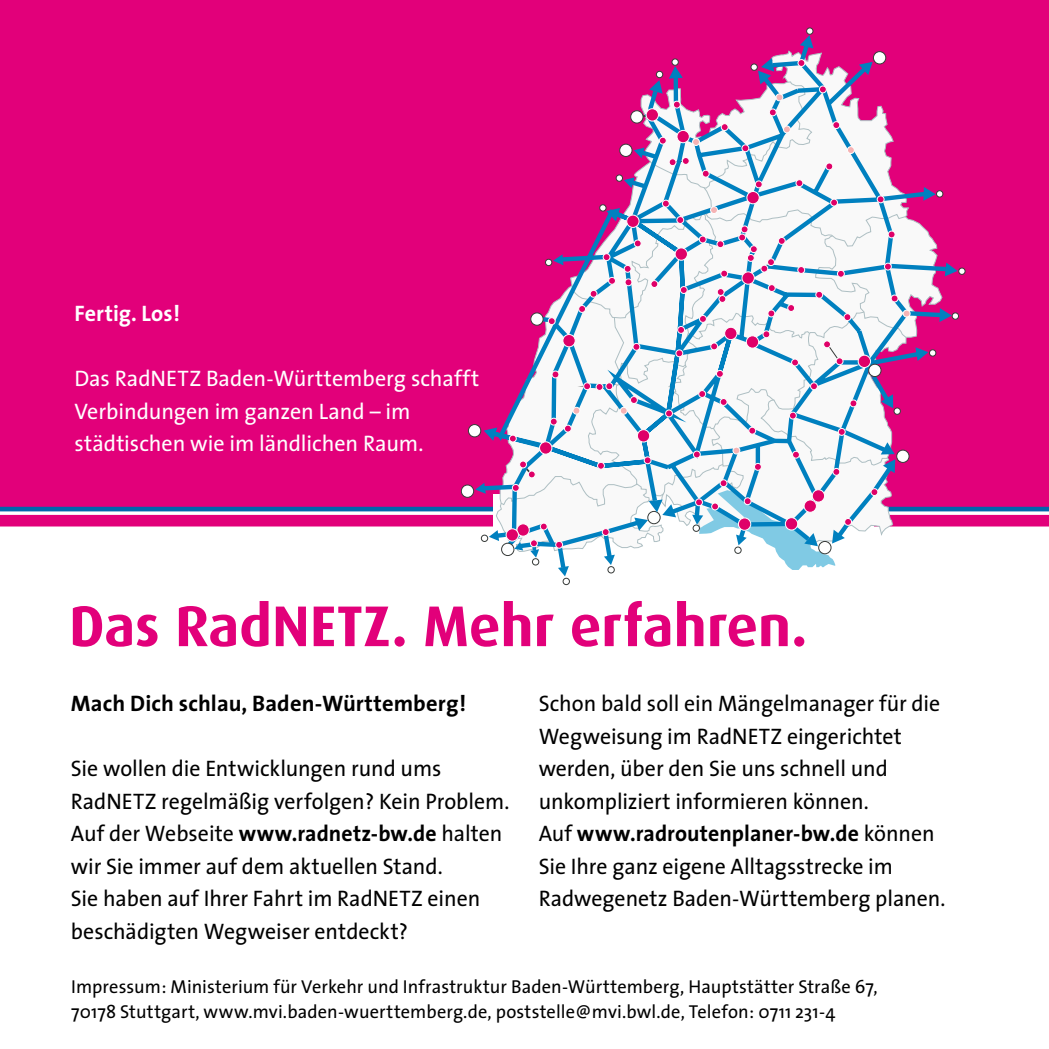
<style>
.page{position:relative;width:1049px;height:1049px;background:#fff}
.page>*{position:absolute;margin:0;border:0;box-sizing:border-box;transform-origin:0 0}
.t1{font:700 57.5px "Dax";color:#e2007a}
.t2{font:22.5px/32.5px "The Sans";color:#000}
.t3{font:22.5px/32.5px "The Sans";color:#fff}
.t4{font:700 22.5px "The Sans";letter-spacing:.005em;color:#000}
.t5{font:700 22.5px "The Sans";letter-spacing:.005em;color:#fff}
.t6{font:18.75px/25px "The Sans";letter-spacing:.005em;color:#000}
.s1{font-weight:700}
</style>
<div class="page">
<div style="left:0;top:0;width:1049px;height:508px;background:#e2007a"></div>
<hr style="left:1048px;top:0;width:1px;height:508px;background:#fff">
<hr style="left:0;top:507px;width:1049px;height:4px;background:#0066ac">
<div style="left:0;top:515px;width:1049px;height:11px;background:#e2007a"></div>
<div style="left:461px;top:485px;width:13px;height:12px;background:#fff;border-radius:50%"></div>
<div style="left:461px;top:485px;width:13px;height:12px;border:1px solid #373b39;border-radius:50%"></div>
<div style="left:468px;top:424px;width:13px;height:13px;background:#fff;border-radius:50%"></div>
<div style="left:468px;top:424px;width:13px;height:13px;border:1px solid #373b39;border-radius:50%"></div>
<div style="left:806px;top:28px;width:7px;height:6px;background:#fff;border-radius:50%"></div>
<div style="left:806px;top:28px;width:7px;height:7px;border:1px solid #373b39;border-radius:50%"></div>
<div style="left:563px;top:578px;width:7px;height:7px;border:1px solid #373b39;border-radius:50%"></div>
<svg style="left:475px;top:35px;width:490px;height:541px"></svg>
<p class="t5" style="left:74px;top:295px;width:107px">Fertig. Los!</p>
<p class="t3" style="left:74px;top:362px;width:406px">Das RadNETZ Baden-Württemberg schafft<br>Verbindungen im ganzen Land – im städtischen wie im ländlichen Raum.</p>
<h1 class="t1" style="left:69px;top:593px;width:740px">Das RadNETZ. Mehr erfahren.</h1>
<p class="t4" style="left:71px;top:685px;width:397px">Mach Dich schlau, Baden-Württemberg!</p>
<p class="t2" style="left:71px;top:752px;width:440px">Sie wollen die Entwicklungen rund ums RadNETZ regelmäßig verfolgen? Kein Problem.<br>Auf der Webseite <span class="s1">www.radnetz-bw.de</span> halten wir Sie immer auf dem aktuellen Stand.<br>Sie haben auf Ihrer Fahrt im RadNETZ einen beschädigten Wegweiser entdeckt?</p>
<p class="t2" style="left:539px;top:687px;width:408px">Schon bald soll ein Mängelmanager für die Wegweisung im RadNETZ eingerichtet werden, über den Sie uns schnell und unkompliziert informieren können.<br>Auf <span class="s1">www.radroutenplaner-bw.de</span> können Sie Ihre ganz eigene Alltagsstrecke im Radwegenetz Baden-Württemberg planen.</p>
<p class="t6" style="left:71px;top:974px;width:808px">Impressum: Ministerium für Verkehr und Infrastruktur Baden-Württemberg, Hauptstätter Straße 67,<br>70178 Stuttgart, www.mvi.baden-wuerttemberg.de, poststelle@mvi.bwl.de, Telefon: 0711 231-4</p>
</div>
